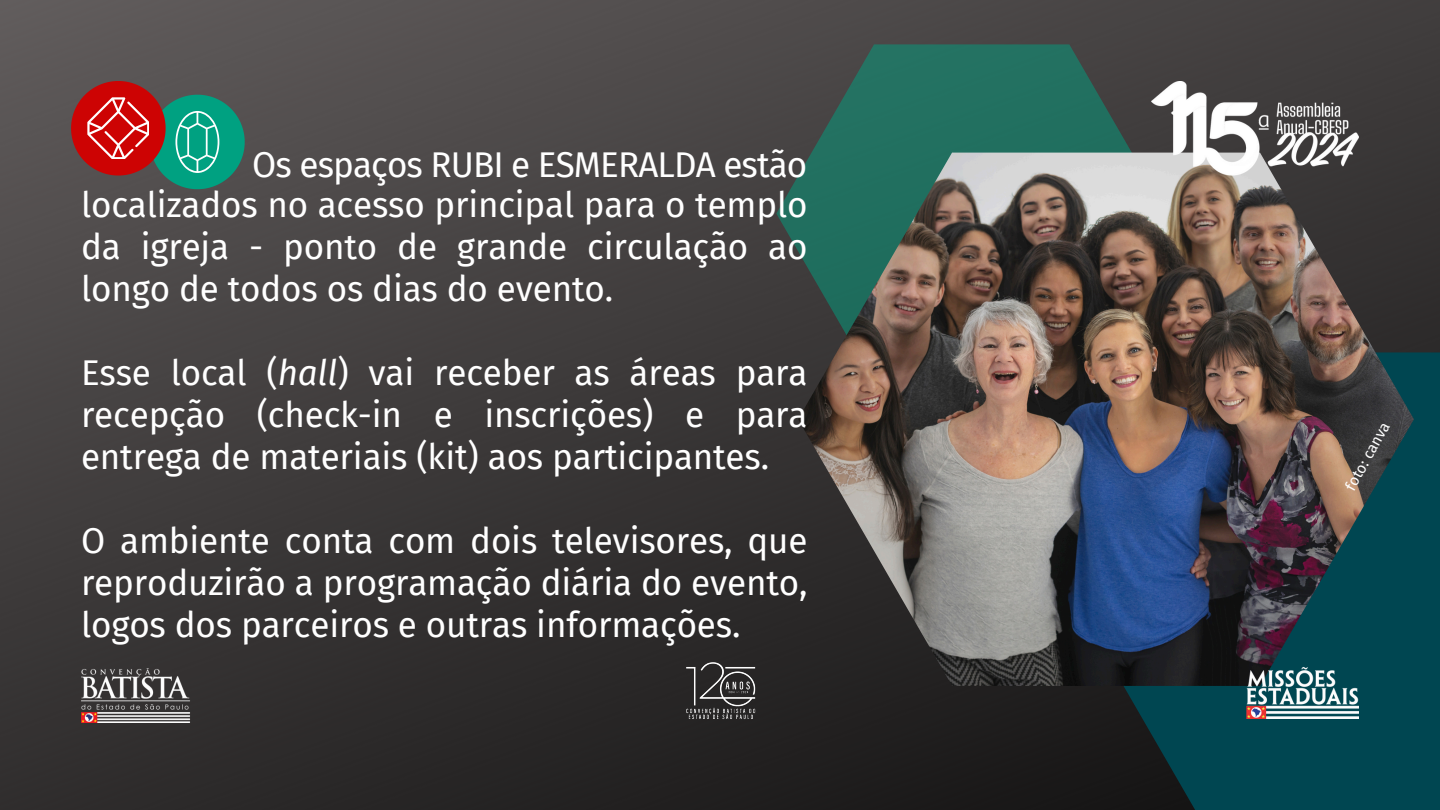
<style>
.page{position:relative;width:1440px;height:810px;background:#fff}
.page>*{position:absolute;margin:0;border:0;box-sizing:border-box;transform-origin:0 0}
.t1{font:35px/42px "Fira Sans";letter-spacing:-.005em;color:#fff;text-align:justify}
.t2{font:35px "Fira Sans";letter-spacing:-.025em;color:#fff}
.t3{font:15px "Fira Sans";color:#fff}
.s1{font-style:italic}
</style>
<div class="page">
<img style="left:0;top:0;width:1440px;height:810px">
<svg style="left:1069px;top:352px;width:371px;height:458px;background:#053b44"></svg>
<svg style="left:776px;top:44px;width:391px;height:339px;background:#2f5e54"></svg>
<img style="left:798px;top:153px;width:616px;height:533px">
<img style="left:1151px;top:81px;width:208px;height:95px">
<img style="left:684px;top:649px;width:72px;height:85px">
<img style="left:81px;top:669px;width:113px;height:54px">
<img style="left:1228px;top:665px;width:131px;height:54px">
<svg style="left:71px;top:81px;width:174px;height:108px;background:#6d5d52"></svg>
<h1 class="t2" style="left:252px;top:144px;width:557px">Os espaços RUBI e ESMERALDA estão</h1>
<p class="t1" style="left:81px;top:184px;width:728px">localizados no acesso principal para o templo da igreja - ponto de grande circulação ao longo de todos os dias do evento.</p>
<p class="t1" style="left:81px;top:352px;width:728px">Esse local (<span class="s1">hall</span>) vai receber as áreas para recepção (check-in e inscrições) e para entrega de materiais (kit) aos participantes.</p>
<p class="t1" style="left:81px;top:520px;width:728px">O ambiente conta com dois televisores, que reproduzirão a programação diária do evento, logos dos parceiros e outras informações.</p>
<h1 class="t3" style="left:1342px;top:485px;width:77px;rotate:-61deg">foto: canva</h1>
</div>
